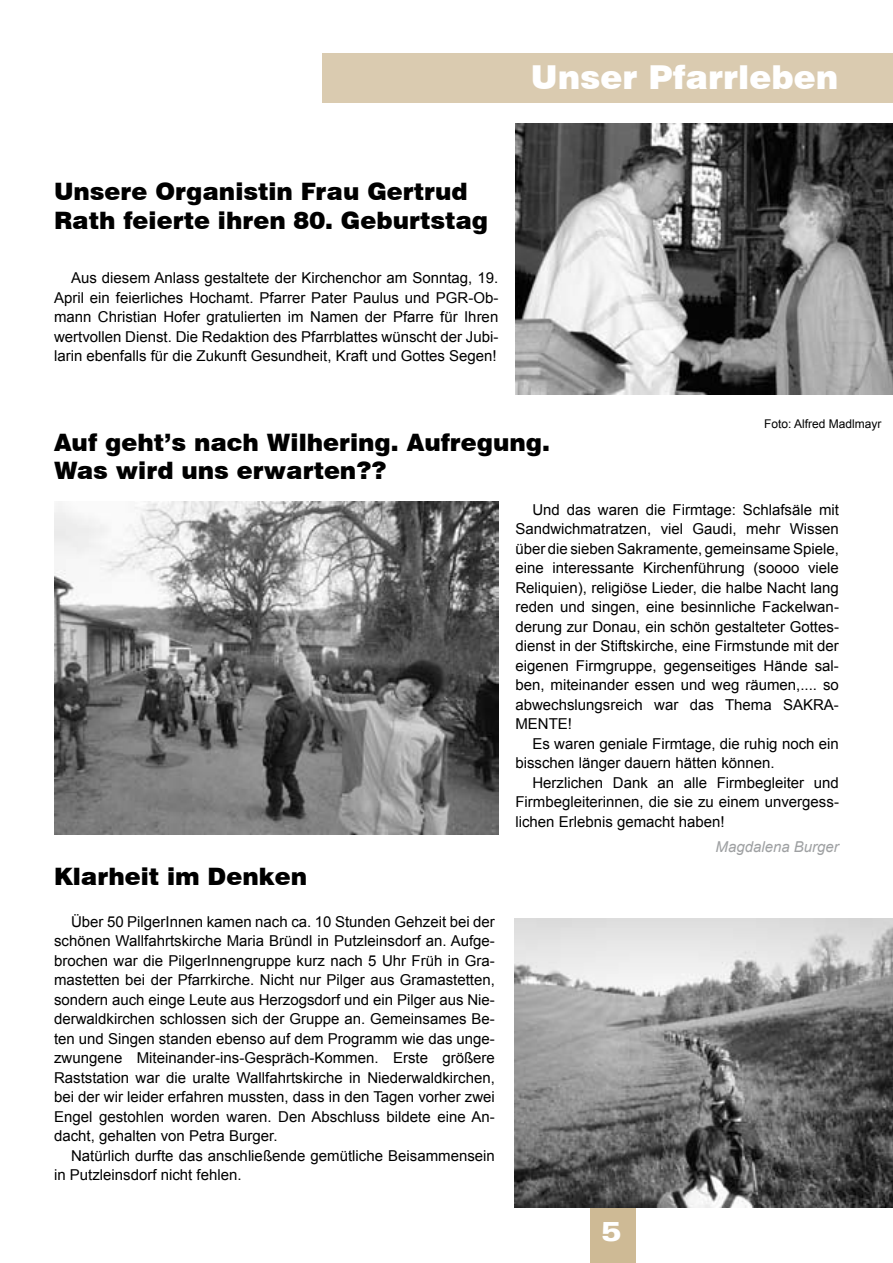
<style>
.page{position:relative;width:893px;height:1263px;background:#fff}
.page>*{position:absolute;margin:0;border:0;box-sizing:border-box;transform-origin:0 0}
.t1{font:900 33px "Swiss 721 BT";color:#fff}
.t2{font:900 expanded 27px "Zurich BT";color:#fff}
.t3{font:900 24px/28.8px "Swiss 721 BT";color:#000}
.t4{font:15px/19.5px "Arial";color:#000;text-align:justify}
.t5{font:italic 15px "Arial";color:#9ea0a2}
.t6{font:12px "Arial";color:#000}
</style>
<div class="page">
<img style="left:515px;top:918px;width:378px;height:290px">
<img style="left:54px;top:501px;width:444px;height:333px">
<img style="left:515px;top:123px;width:378px;height:272px">
<div style="left:590px;top:1209px;width:45px;height:54px;background:#ceba95"></div>
<div style="left:323px;top:53px;width:570px;height:50px;background:#dacbb0"></div>
<h1 class="t1" style="left:531px;top:57px;width:309px">Unser Pfarrleben</h1>
<h3 class="t3" style="left:54px;top:177px;width:436px">Unsere Organistin Frau Gertrud<br>Rath feierte ihren 80. Geburtstag</h3>
<p class="t4" style="left:54px;top:269px;width:446px;text-indent:17px">Aus diesem Anlass gestaltete der Kirchenchor am Sonntag, 19.<br>April ein feierliches Hochamt. Pfarrer Pater Paulus und PGR-Ob&shy;mann Christian Hofer gratulierten im Namen der Pfarre für Ihren wertvollen Dienst. Die Redaktion des Pfarrblattes wünscht der Jubi&shy;larin ebenfalls für die Zukunft Gesundheit, Kraft und Gottes Segen!</p>
<p class="t6" style="left:764px;top:416px;width:119px">Foto: Alfred Madlmayr</p>
<h3 class="t3" style="left:54px;top:427px;width:498px">Auf geht’s nach Wilhering. Aufregung.<br>Was wird uns erwarten??</h3>
<p class="t4" style="left:515px;top:500px;width:325px;text-indent:17px">Und das waren die Firmtage: Schlafsäle mit Sandwichmatratzen, viel Gaudi, mehr Wissen über die sieben Sakramente, gemeinsame Spiele, eine interessante Kirchenführung (soooo viele Reliquien), religiöse Lieder, die halbe Nacht lang reden und singen, eine besinnliche Fackelwan&shy;derung zur Donau, ein schön gestalteter Gottes&shy;dienst in der Stiftskirche, eine Firmstunde mit der eigenen Firmgruppe, gegenseitiges Hände sal&shy;ben, miteinander essen und weg räumen,.... so abwechslungsreich war das Thema SAKRA-MENTE!</p>
<p class="t4" style="left:515px;top:734px;width:325px;text-indent:17px">Es waren geniale Firmtage, die ruhig noch ein bisschen länger dauern hätten können.</p>
<p class="t4" style="left:515px;top:773px;width:325px;text-indent:17px">Herzlichen Dank an alle Firmbegleiter und Firmbegleiterinnen, die sie zu einem unvergess&shy;lichen Erlebnis gemacht haben!</p>
<h3 class="t3" style="left:54px;top:862px;width:255px">Klarheit im Denken</h3>
<p class="t4" style="left:54px;top:912px;width:442px;text-indent:17px">Über 50 PilgerInnen kamen nach ca. 10 Stunden Gehzeit bei der schönen Wallfahrtskirche Maria Bründl in Putzleinsdorf an. Aufge&shy;brochen war die PilgerInnengruppe kurz nach 5 Uhr Früh in Gra&shy;mastetten bei der Pfarrkirche. Nicht nur Pilger aus Gramastetten, sondern auch einge Leute aus Herzogsdorf und ein Pilger aus Nie&shy;derwaldkirchen schlossen sich der Gruppe an. Gemeinsames Be&shy;ten und Singen standen ebenso auf dem Programm wie das unge&shy;zwungene Miteinander-ins-Gespräch-Kommen. Erste größere Raststation war die uralte Wallfahrtskirche in Niederwaldkirchen, bei der wir leider erfahren mussten, dass in den Tagen vorher zwei Engel gestohlen worden waren. Den Abschluss bildete eine An&shy;dacht, gehalten von Petra Burger.</p>
<p class="t4" style="left:54px;top:1146px;width:442px;text-indent:17px">Natürlich durfte das anschließende gemütliche Beisammensein in Putzleinsdorf nicht fehlen.</p>
<p class="t5" style="left:716px;top:836px;width:125px">Magdalena Burger</p>
<h2 class="t2" style="left:601px;top:1216px;width:22px">5</h2>
</div>
